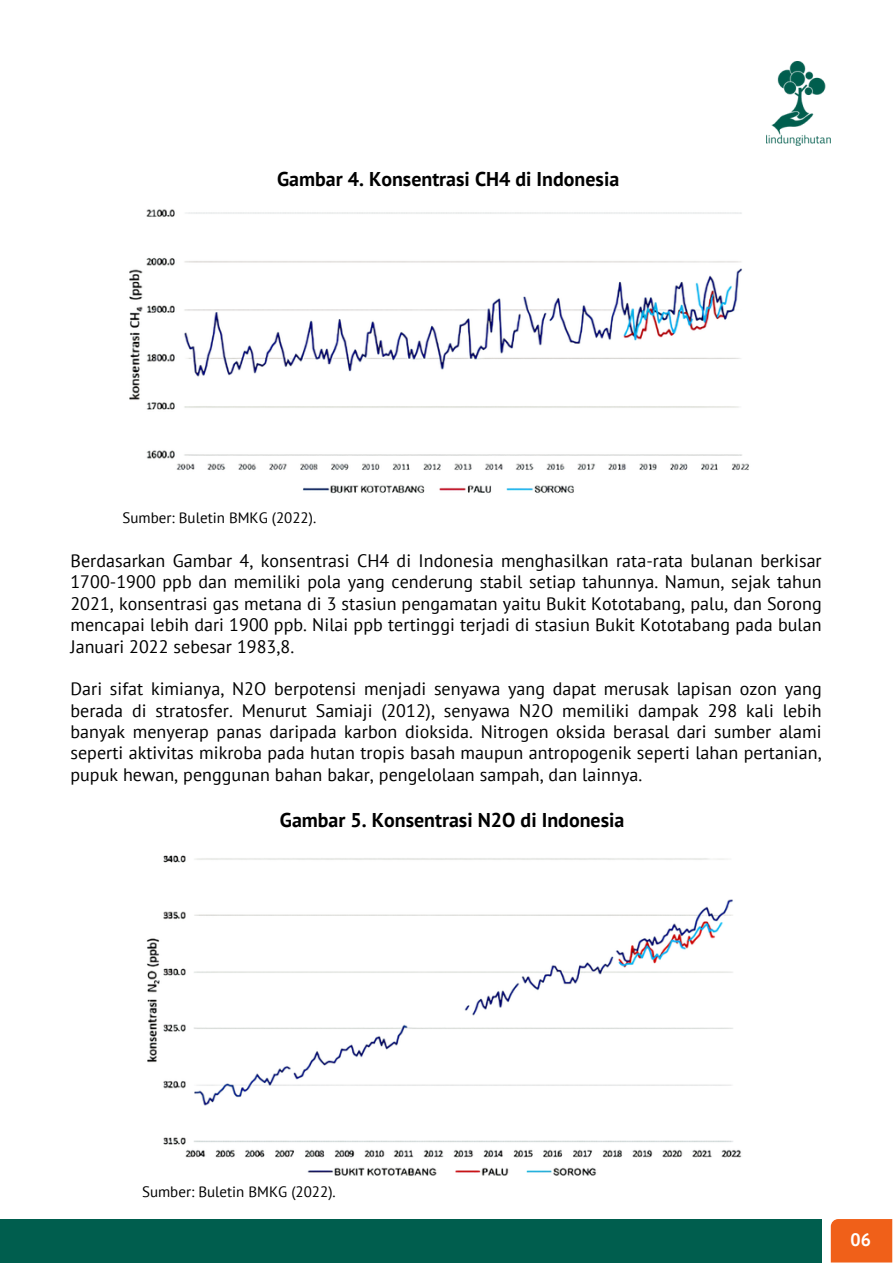
<style>
.page{position:relative;width:893px;height:1264px;background:#fff}
.page>*{position:absolute;margin:0;border:0;box-sizing:border-box;transform-origin:0 0}
.t1{font:700 19.95px "PT Sans";color:#000}
.t2{font:18px/21.3px "PT Sans";letter-spacing:.005em;color:#000;text-align:justify}
.t3{font:700 18px "PT Sans";color:#fff}
.t4{font:15px "PT Sans";color:#000}
</style>
<div class="page">
<div style="left:0;top:1218px;width:821px;height:44px;background:#005e4e"></div>
<div style="left:830px;top:1219px;width:62px;height:43px;background:#f06019"></div>
<img style="left:766px;top:61px;width:64px;height:85px">
<img style="left:129px;top:209px;width:620px;height:285px">
<img style="left:146px;top:855px;width:596px;height:321px">
<p class="t1" style="left:277px;top:166px;width:343px">Gambar 4. Konsentrasi CH4 di Indonesia</p>
<p class="t4" style="left:123px;top:507px;width:195px">Sumber: Buletin BMKG (2022).</p>
<p class="t2" style="left:70px;top:549px;width:752px">Berdasarkan Gambar 4, konsentrasi CH4 di Indonesia menghasilkan rata-rata bulanan berkisar 1700-1900 ppb dan memiliki pola yang cenderung stabil setiap tahunnya. Namun, sejak tahun 2021, konsentrasi gas metana di 3 stasiun pengamatan yaitu Bukit Kototabang, palu, dan Sorong mencapai lebih dari 1900 ppb. Nilai ppb tertinggi terjadi di stasiun Bukit Kototabang pada bulan Januari 2022 sebesar 1983,8.</p>
<p class="t2" style="left:70px;top:678px;width:752px">Dari sifat kimianya, N2O berpotensi menjadi senyawa yang dapat merusak lapisan ozon yang berada di stratosfer. Menurut Samiaji (2012), senyawa N2O memiliki dampak 298 kali lebih banyak menyerap panas daripada karbon dioksida. Nitrogen oksida berasal dari sumber alami seperti aktivitas mikroba pada hutan tropis basah maupun antropogenik seperti lahan pertanian, pupuk hewan, penggunan bahan bakar, pengelolaan sampah, dan lainnya.</p>
<p class="t1" style="left:280px;top:806px;width:346px">Gambar 5. Konsentrasi N2O di Indonesia</p>
<p class="t4" style="left:142px;top:1181px;width:195px">Sumber: Buletin BMKG (2022).</p>
<p class="t3" style="left:850px;top:1227px;width:22px">06</p>
</div>
